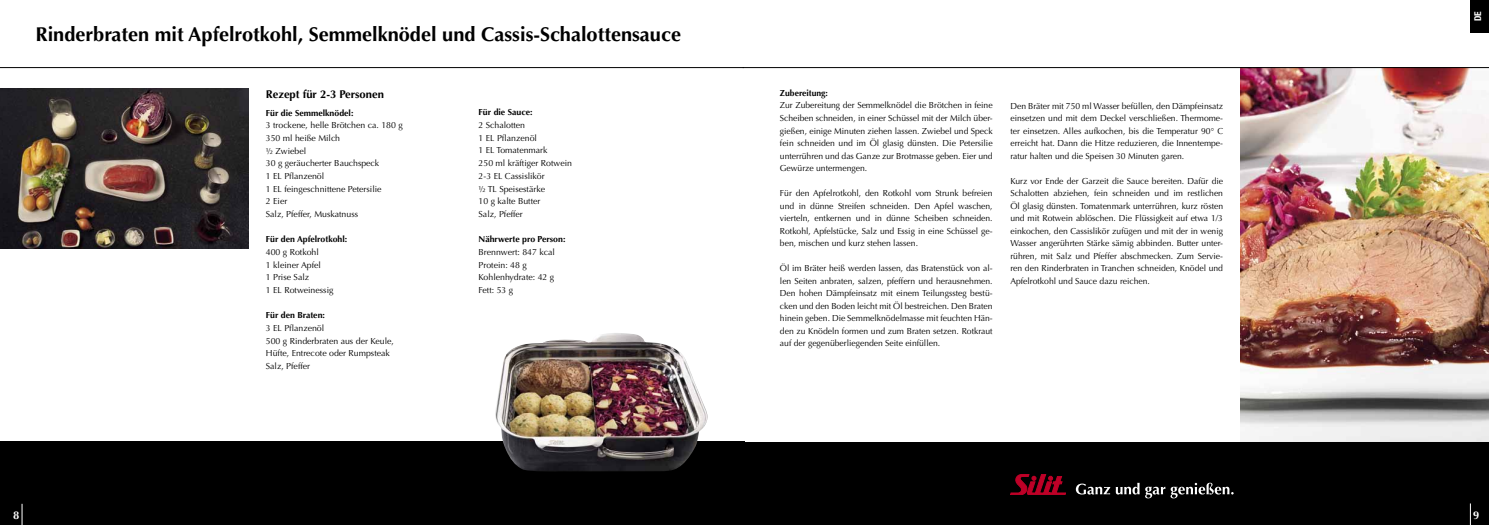
<style>
.page{position:relative;width:1489px;height:525px;background:#fff}
.page>*{position:absolute;margin:0;border:0;box-sizing:border-box;transform-origin:0 0}
.t1{font:700 20px "Optima";color:#000}
.t2{font:700 11.25px "Optima";color:#000}
.t3{font:700 11.25px "Optima CE";color:#fff}
.t4{font:700 condensed 9.38px "Helvetica Neue";color:#fff}
.t5{font:8.75px/12.5px "Optima";color:#000}
.t6{font:700 8.75px "Optima";color:#000}
</style>
<div class="page">
<div style="left:0;top:441px;width:744px;height:83px;background:#000"></div>
<div style="left:1469px;top:0;width:19px;height:33px;background:#000"></div>
<img style="left:0;top:89px;width:248px;height:159px">
<img style="left:1240px;top:68px;width:248px;height:373px">
<img style="left:495px;top:333px;width:212px;height:139px">
<hr style="left:0;top:67px;width:743px;height:1px;background:#000">
<hr style="left:742px;top:67px;width:746px;height:1px;background:#000">
<svg style="left:22px;top:503px;width:1px;height:21px"></svg>
<div style="left:744px;top:441px;width:744px;height:83px;background:#000"></div>
<svg style="left:1010px;top:474px;width:55px;height:20px"></svg>
<svg style="left:1075px;top:482px;width:158px;height:16px"></svg>
<svg style="left:1469px;top:503px;width:1px;height:21px"></svg>
<h1 class="t1" style="left:35px;top:23px;width:647px">Rinderbraten mit Apfelrotkohl, Semmelknödel und Cassis-Schalottensauce</h1>
<p class="t2" style="left:266px;top:87px;width:120px">Rezept für 2-3 Personen</p>
<p class="t6" style="left:266px;top:107px;width:89px">Für die Semmelknödel:</p>
<p class="t5" style="left:266px;top:119px;width:138px">3 trockene, helle Brötchen ca. 180 g<br>350 ml heiße Milch<br>½ Zwiebel<br>30 g geräucherter Bauchspeck<br>1 EL Pflanzenöl<br>1 EL feingeschnittene Petersilie<br>2 Eier<br>Salz, Pfeffer, Muskatnuss</p>
<p class="t6" style="left:266px;top:234px;width:83px">Für den Apfelrotkohl:</p>
<p class="t5" style="left:266px;top:246px;width:69px">400 g Rotkohl<br>1 kleiner Apfel<br>1 Prise Salz<br>1 EL Rotweinessig</p>
<p class="t6" style="left:266px;top:310px;width:61px">Für den Braten:</p>
<p class="t5" style="left:266px;top:322px;width:130px">3 EL Pflanzenöl<br>500 g Rinderbraten aus der Keule,<br>Hüfte, Entrecote oder Rumpsteak<br>Salz, Pfeffer</p>
<p class="t6" style="left:478px;top:107px;width:55px">Für die Sauce:</p>
<p class="t5" style="left:478px;top:119px;width:95px">2 Schalotten<br>1 EL Pflanzenöl<br>1 EL Tomatenmark<br>250 ml kräftiger Rotwein<br>2-3 EL Cassislikör<br>½ TL Speisestärke<br>10 g kalte Butter<br>Salz, Pfeffer</p>
<p class="t6" style="left:478px;top:234px;width:88px">Nährwerte pro Person:</p>
<p class="t5" style="left:478px;top:245px;width:78px">Brennwert: 847 kcal<br>Protein: 48 g<br>Kohlenhydrate: 42 g<br>Fett: 53 g</p>
<p class="t6" style="left:780px;top:88px;width:50px">Zubereitung:</p>
<p class="t5" style="left:780px;top:99px;width:214px;text-align:justify">Zur Zubereitung der Semmelknödel die Brötchen in feine Scheiben schneiden, in einer Schüssel mit der Milch über&shy;gießen, einige Minuten ziehen lassen. Zwiebel und Speck fein schneiden und im Öl glasig dünsten. Die Petersilie unterrühren und das Ganze zur Brotmasse geben. Eier und Gewürze untermengen.</p>
<p class="t5" style="left:780px;top:187px;width:214px;text-align:justify">Für den Apfelrotkohl, den Rotkohl vom Strunk befreien und in dünne Streifen schneiden. Den Apfel waschen, vierteln, entkernen und in dünne Scheiben schneiden.<br>Rotkohl, Apfelstücke, Salz und Essig in eine Schüssel ge&shy;ben, mischen und kurz stehen lassen.</p>
<p class="t5" style="left:780px;top:262px;width:214px;text-align:justify">Öl im Bräter heiß werden lassen, das Bratenstück von al&shy;len Seiten anbraten, salzen, pfeffern und herausnehmen.<br>Den hohen Dämpfeinsatz mit einem Teilungssteg bestü&shy;cken und den Boden leicht mit Öl bestreichen. Den Braten hinein geben. Die Semmelknödelmasse mit feuchten Hän&shy;den zu Knödeln formen und zum Braten setzen. Rotkraut auf der gegenüberliegenden Seite einfüllen.</p>
<p class="t5" style="left:1010px;top:99px;width:214px;text-align:justify">Den Bräter mit 750 ml Wasser befüllen, den Dämpfeinsatz einsetzen und mit dem Deckel verschließen. Thermome&shy;ter einsetzen. Alles aufkochen, bis die Temperatur 90° C erreicht hat. Dann die Hitze reduzieren, die Innentempe&shy;ratur halten und die Speisen 30 Minuten garen.</p>
<p class="t5" style="left:1010px;top:174px;width:214px;text-align:justify">Kurz vor Ende der Garzeit die Sauce bereiten. Dafür die Schalotten abziehen, fein schneiden und im restlichen Öl glasig dünsten. Tomatenmark unterrühren, kurz rösten und mit Rotwein ablöschen. Die Flüssigkeit auf etwa 1/3 einkochen, den Cassislikör zufügen und mit der in wenig Wasser angerührten Stärke sämig abbinden. Butter unter&shy;rühren, mit Salz und Pfeffer abschmecken. Zum Servie&shy;ren den Rinderbraten in Tranchen schneiden, Knödel und Apfelrotkohl und Sauce dazu reichen.</p>
<p class="t4" style="left:1471px;top:21px;width:12px;rotate:-90deg">DE</p>
<p class="t3" style="left:13px;top:507px;width:8px">8</p>
<p class="t3" style="left:1472px;top:507px;width:8px">9</p>
</div>
